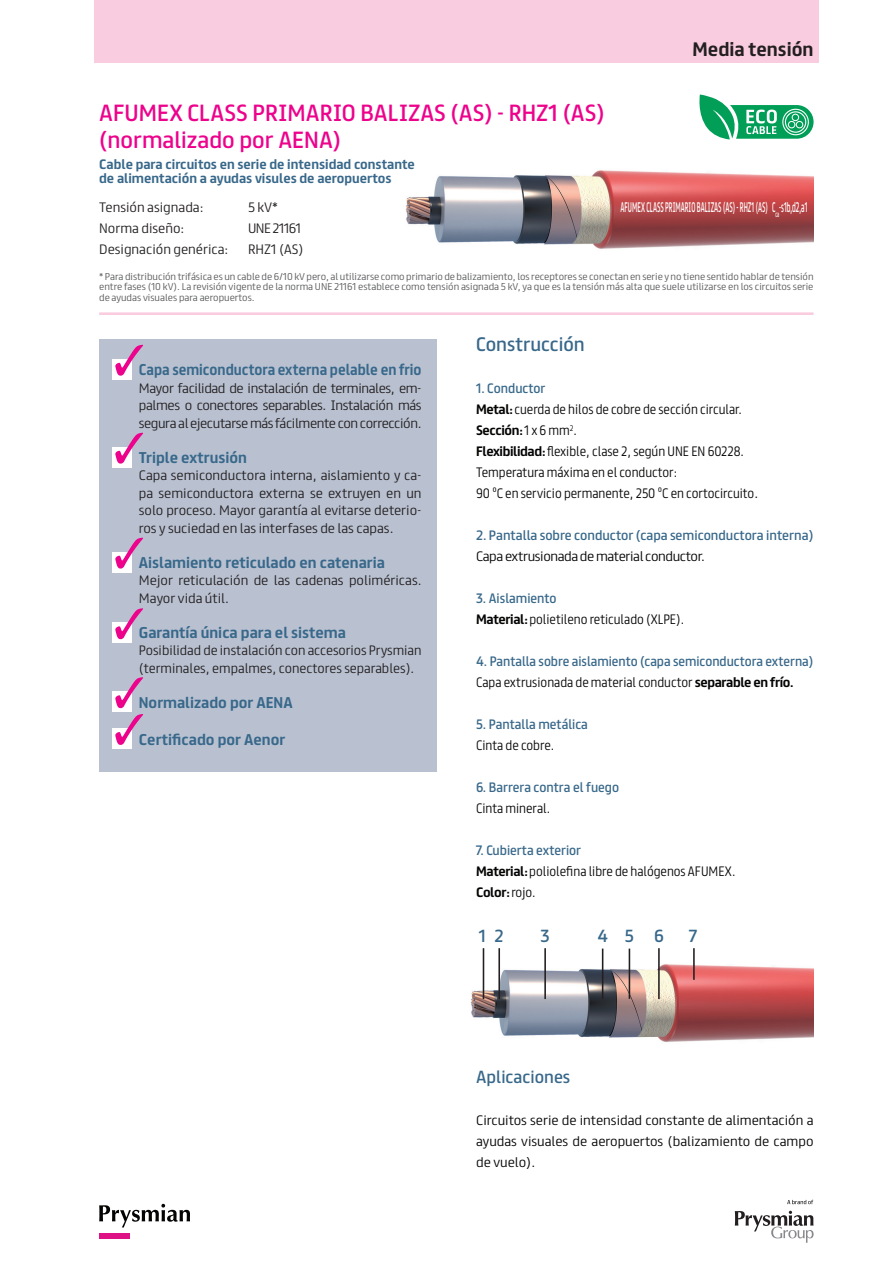
<style>
.page{position:relative;width:888px;height:1265px;background:#fff}
.page>*{position:absolute;margin:0;border:0;box-sizing:border-box;transform-origin:0 0}
.t1{font:21px/26.2px "FS Truman";color:#ed028c}
.t2{font:17.5px "FS Truman";color:#38688a}
.t3{font:700 17.5px "FS Truman";color:#231f20}
.t4{font:15.75px "FS Truman";color:#38688a}
.t5{font:700 14px "FS Truman";color:#38688a}
.t6{font:700 14px "FS Truman";color:#38688a;scale:.92 1}
.t7{font:12.42px "FS Truman";color:#fff;scale:.49 1}
.t8{font:300 12.25px/17.5px "FS Truman";color:#231f20;text-align:justify}
.t9{font:300 12.25px/21px "FS Truman";color:#040503;scale:.9 1}
.t10{font:300 12.25px/21px "FS Truman";color:#040503;text-align:justify}
.t11{font:12.25px/21px "FS Truman";color:#38688a;scale:.95 1}
.t12{font:700 12.25px/14px "FS Truman";color:#38688a}
.t13{font:12.25px "FS Truman";color:#38688a}
.t14{font:12.25px "FS Truman";color:#38688a;scale:.96 1}
.t15{font:300 12.25px "FS Truman";letter-spacing:-.03em;color:#040503}
.t16{font:300 12.25px "FS Truman";letter-spacing:-.04em;color:#231f20}
.t17{font:300 8.92px/10.3px "FS Truman";color:#57585a;text-align:justify}
.s1{font-weight:400;color:#38688a}
.s2{font-weight:700}
.s3{font-weight:300;color:#040503}
.s4{font-weight:700;color:#040503}
</style>
<div class="page">
<div style="left:94px;top:0;width:725px;height:63px;background:#f9ccdf"></div>
<svg style="left:99px;top:1204px;width:91px;height:24px"></svg>
<div style="left:99px;top:1234px;width:31px;height:5px;background:#de1284"></div>
<svg style="left:735px;top:1211px;width:79px;height:32px"></svg>
<svg style="left:787px;top:1200px;width:26px;height:4px"></svg>
<hr style="left:99px;top:312px;width:715px;height:3px;background:#f9ccdf">
<img style="left:405px;top:170px;width:409px;height:79px">
<svg style="left:699px;top:94px;width:115px;height:45px"></svg>
<img style="left:471px;top:953px;width:343px;height:89px">
<hr style="left:498px;top:948px;width:2px;height:51px;background:#231f20">
<hr style="left:602px;top:949px;width:1px;height:50px;background:#231f20">
<hr style="left:544px;top:948px;width:2px;height:51px;background:#231f20">
<hr style="left:629px;top:949px;width:1px;height:50px;background:#231f20">
<hr style="left:658px;top:948px;width:2px;height:51px;background:#231f20">
<hr style="left:483px;top:948px;width:1px;height:51px;background:#231f20">
<hr style="left:693px;top:948px;width:2px;height:32px;background:#231f20">
<div style="left:99px;top:339px;width:338px;height:433px;background:#b9c1d1"></div>
<div style="left:112px;top:359px;width:19px;height:21px;background:#fff"></div>
<svg style="left:115px;top:345px;width:28px;height:31px"></svg>
<div style="left:112px;top:447px;width:19px;height:21px;background:#fff"></div>
<svg style="left:115px;top:433px;width:28px;height:31px"></svg>
<div style="left:112px;top:552px;width:19px;height:21px;background:#fff"></div>
<svg style="left:115px;top:538px;width:28px;height:31px"></svg>
<div style="left:112px;top:622px;width:19px;height:21px;background:#fff"></div>
<svg style="left:115px;top:608px;width:28px;height:31px"></svg>
<div style="left:112px;top:691px;width:19px;height:21px;background:#fff"></div>
<svg style="left:115px;top:677px;width:28px;height:31px"></svg>
<div style="left:112px;top:728px;width:19px;height:21px;background:#fff"></div>
<svg style="left:115px;top:714px;width:28px;height:31px"></svg>
<h2 class="t3" style="left:693px;top:34px;width:123px">Media tensión</h2>
<h1 class="t1" style="left:99px;top:98px;width:507px">AFUMEX CLASS PRIMARIO BALIZAS (AS) - RHZ1 (AS) (normalizado por AENA)</h1>
<p class="t12" style="left:99px;top:156px;width:317px">Cable para circuitos en serie de intensidad constante de alimentación a ayudas visules de aeropuertos</p>
<p class="t8" style="left:99px;top:198px;width:106px">Tensión asignada:</p>
<p class="t8" style="left:248px;top:198px;width:32px">5 kV*</p>
<p class="t8" style="left:99px;top:219px;width:87px">Norma diseño:</p>
<p class="t16" style="left:248px;top:218px;width:55px">UNE 21161</p>
<p class="t8" style="left:99px;top:240px;width:131px">Designación genérica:</p>
<p class="t8" style="left:248px;top:240px;width:57px">RHZ1 (AS)</p>
<p class="t17" style="left:99px;top:271px;width:716px">* Para distribución trifásica es un cable de 6/10 kV pero, al utilizarse como primario de balizamiento, los receptores se conectan en serie y no tiene sentido hablar de tensión entre fases (10 kV). La revisión vigente de la norma UNE 21161 establece como tensión asignada 5 kV, ya que es la tensión más alta que suele utilizarse en los circuitos serie de ayudas visuales para aeropuertos.</p>
<p class="t7" style="left:621px;top:197px;width:383px">AFUMEX CLASS PRIMARIO BALIZAS (AS) - RHZ1 (AS) C<sub>ca</sub>-s1b,d2,a1</p>
<p class="t6" style="left:139px;top:358px;width:309px">Capa semiconductora externa pelable en frio</p>
<p class="t8" style="left:139px;top:378px;width:284px">Mayor facilidad de instalación de terminales, em&shy;palmes o conectores separables. Instalación más segura al ejecutarse más fácilmente con corrección.</p>
<p class="t5" style="left:139px;top:445px;width:109px">Triple extrusión</p>
<p class="t8" style="left:139px;top:466px;width:284px">Capa semiconductora interna, aislamiento y ca&shy;pa semiconductora externa se extruyen en un solo proceso. Mayor garantía al evitarse deterio&shy;ros y suciedad en las interfases de las capas.</p>
<p class="t5" style="left:139px;top:550px;width:247px">Aislamiento reticulado en catenaria</p>
<p class="t8" style="left:139px;top:571px;width:284px">Mejor reticulación de las cadenas poliméricas.<br>Mayor vida útil.</p>
<p class="t5" style="left:139px;top:620px;width:209px">Garantía única para el sistema</p>
<p class="t8" style="left:139px;top:641px;width:284px">Posibilidad de instalación con accesorios Prysmian (terminales, empalmes, conectores separables).</p>
<p class="t5" style="left:139px;top:690px;width:155px">Normalizado por AENA</p>
<p class="t5" style="left:139px;top:728px;width:148px">Certificado por Aenor</p>
<h2 class="t2" style="left:476px;top:329px;width:110px">Construcción</h2>
<p class="t9" style="left:476px;top:377px;width:315px"><span class="s1">1. Conductor<br></span><span class="s2">Metal:</span> cuerda de hilos de cobre de sección circular.<br><span class="s2">Sección:</span> 1 x 6 mm<sup>2</sup>.<br><span class="s2">Flexibilidad:</span> flexible, clase 2, según UNE EN 60228.<br>Temperatura máxima en el conductor:<br>90 ºC en servicio permanente, 250 ºC en cortocircuito.</p>
<p class="t13" style="left:476px;top:525px;width:339px">2. Pantalla sobre conductor (capa semiconductora interna)</p>
<p class="t15" style="left:476px;top:546px;width:230px">Capa extrusionada de material conductor.</p>
<p class="t9" style="left:476px;top:587px;width:233px"><span class="s1">3. Aislamiento<br></span><span class="s2">Material:</span> polietileno reticulado (XLPE).</p>
<p class="t11" style="left:476px;top:650px;width:357px">4. Pantalla sobre aislamiento (capa semiconductora externa)<br><span class="s3">Capa extrusionada de material conductor</span> <span class="s4">separable en frío.</span></p>
<p class="t14" style="left:476px;top:714px;width:118px">5. Pantalla metálica</p>
<p class="t9" style="left:476px;top:734px;width:88px">Cinta de cobre.</p>
<p class="t14" style="left:476px;top:777px;width:151px">6. Barrera contra el fuego</p>
<p class="t9" style="left:476px;top:797px;width:84px">Cinta mineral.</p>
<p class="t9" style="left:476px;top:839px;width:290px"><span class="s1">7. Cubierta exterior<br></span><span class="s2">Material:</span> poliolefina libre de halógenos AFUMEX.<br><span class="s2">Color:</span> rojo.</p>
<p class="t4" style="left:479px;top:922px;width:26px">1 2</p>
<p class="t4" style="left:541px;top:922px;width:11px">3</p>
<p class="t4" style="left:597px;top:922px;width:38px">4 5</p>
<p class="t4" style="left:654px;top:922px;width:11px">6</p>
<p class="t4" style="left:689px;top:922px;width:10px">7</p>
<p class="t4" style="left:476px;top:1063px;width:96px">Aplicaciones</p>
<p class="t10" style="left:476px;top:1109px;width:339px">Circuitos serie de intensidad constante de alimentación a ayudas visuales de aeropuertos (balizamiento de campo de vuelo).</p>
</div>
